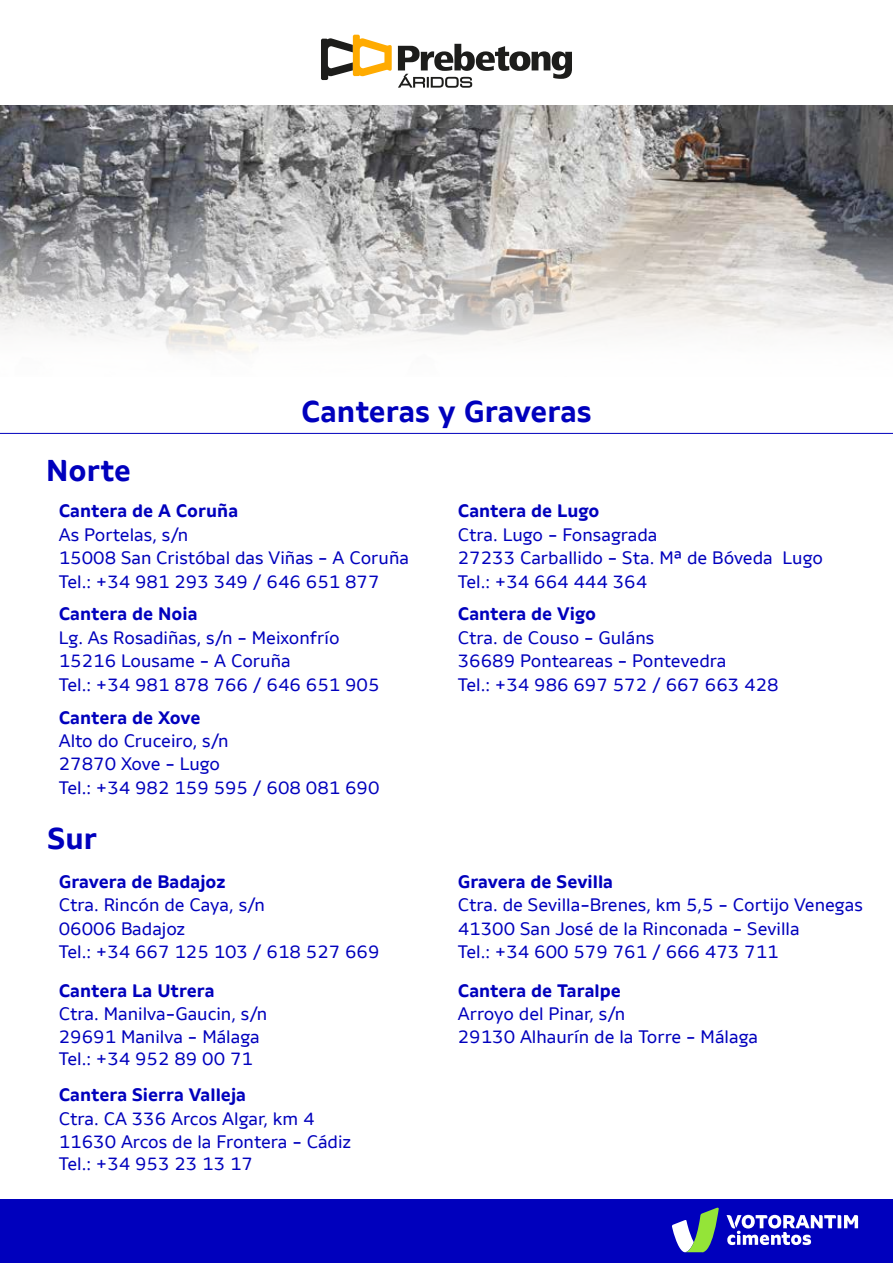
<style>
.page{position:relative;width:893px;height:1263px;background:#fff}
.page>*{position:absolute;margin:0;border:0;box-sizing:border-box;transform-origin:0 0}
.t1{font:700 30px "Votorantim Sans";color:#0000bd}
.t2{font:18px/23.4px "Votorantim Sans";color:#0000bd}
.t3{font:700 18px "Votorantim Sans";color:#0000bd}
</style>
<div class="page">
<svg style="left:398px;top:44px;width:174px;height:44px"></svg>
<svg style="left:321px;top:35px;width:71px;height:45px"></svg>
<div style="left:0;top:1199px;width:893px;height:64px;background:#0000bd"></div>
<svg style="left:0;top:105px;width:893px;height:248px;background:#b0afaf"></svg>
<svg style="left:726px;top:1215px;width:132px;height:30px"></svg>
<svg style="left:672px;top:1207px;width:47px;height:46px"></svg>
<h1 class="t1" style="left:46px;top:453px;width:86px">Norte</h1>
<h1 class="t1" style="left:301px;top:394px;width:292px">Canteras y Graveras</h1>
<p class="t3" style="left:59px;top:500px;width:181px">Cantera de A Coruña</p>
<p class="t2" style="left:59px;top:523px;width:352px">As Portelas, s/n<br>15008 San Cristóbal das Viñas - A Coruña<br>Tel.: +34 981 293 349 / 646 651 877</p>
<p class="t3" style="left:59px;top:603px;width:140px">Cantera de Noia</p>
<p class="t2" style="left:59px;top:626px;width:322px">Lg. As Rosadiñas, s/n - Meixonfrío<br>15216 Lousame - A Coruña<br>Tel.: +34 981 878 766 / 646 651 905</p>
<p class="t3" style="left:59px;top:706px;width:143px">Cantera de Xove</p>
<p class="t2" style="left:59px;top:729px;width:322px">Alto do Cruceiro, s/n<br>27870 Xove - Lugo<br>Tel.: +34 982 159 595 / 608 081 690</p>
<h1 class="t1" style="left:47px;top:820px;width:51px">Sur</h1>
<p class="t3" style="left:59px;top:871px;width:168px">Gravera de Badajoz</p>
<p class="t2" style="left:59px;top:893px;width:322px">Ctra. Rincón de Caya, s/n<br>06006 Badajoz<br>Tel.: +34 667 125 103 / 618 527 669</p>
<p class="t3" style="left:59px;top:980px;width:157px">Cantera La Utrera</p>
<p class="t2" style="left:59px;top:1002px;width:210px">Ctra. Manilva-Gaucin, s/n<br>29691 Manilva - Málaga</p>
<p class="t2" style="left:59px;top:1047px;width:196px">Tel.: +34 952 89 00 71</p>
<p class="t3" style="left:59px;top:1084px;width:189px">Cantera Sierra Valleja</p>
<p class="t2" style="left:59px;top:1107px;width:293px">Ctra. CA 336 Arcos Algar, km 4<br>11630 Arcos de la Frontera - Cádiz</p>
<p class="t2" style="left:59px;top:1152px;width:196px">Tel.: +34 953 23 13 17</p>
<p class="t3" style="left:458px;top:500px;width:143px">Cantera de Lugo</p>
<p class="t2" style="left:458px;top:523px;width:367px">Ctra. Lugo - Fonsagrada<br>27233 Carballido - Sta. Mª de Bóveda Lugo<br>Tel.: +34 664 444 364</p>
<p class="t3" style="left:458px;top:603px;width:140px">Cantera de Vigo</p>
<p class="t2" style="left:458px;top:626px;width:322px">Ctra. de Couso - Guláns<br>36689 Ponteareas - Pontevedra<br>Tel.: +34 986 697 572 / 667 663 428</p>
<p class="t3" style="left:458px;top:871px;width:157px">Gravera de Sevilla</p>
<p class="t2" style="left:458px;top:893px;width:406px">Ctra. de Sevilla-Brenes, km 5,5 - Cortijo Venegas<br>41300 San José de la Rinconada - Sevilla<br>Tel.: +34 600 579 761 / 666 473 711</p>
<p class="t3" style="left:458px;top:980px;width:165px">Cantera de Taralpe</p>
<p class="t2" style="left:458px;top:1002px;width:302px">Arroyo del Pinar, s/n<br>29130 Alhaurín de la Torre - Málaga</p>
</div>
